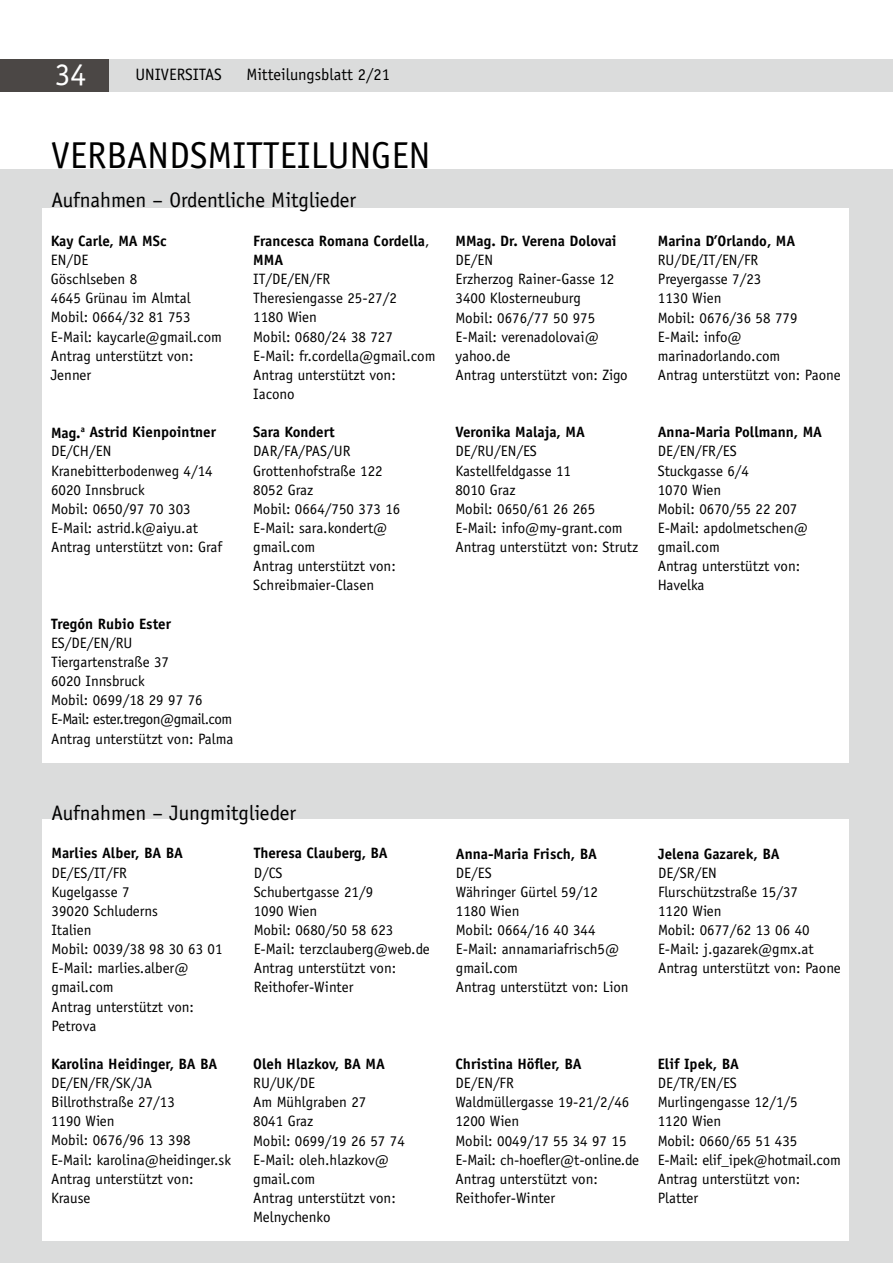
<style>
.page{position:relative;width:893px;height:1263px;background:#fff}
.page>*{position:absolute;margin:0;border:0;box-sizing:border-box;transform-origin:0 0}
.t1{font:37.5px "Officina Sans Std";color:#000}
.t2{font:31.5px "Officina Serif Std";color:#fff}
.t3{font:21px "Officina Sans Std";color:#000}
.t4{font:16.5px "Officina Sans Std";color:#000}
.t5{font:15px/19.2px "Officina Sans Std";color:#000}
.t6{font:700 15px/19.2px "Officina Sans Std";color:#000}
.s1{font-weight:400}
.s2{font-weight:700}
</style>
<div class="page">
<div style="left:0;top:59px;width:893px;height:33px;background:#dbdcdc"></div>
<div style="left:0;top:59px;width:109px;height:33px;background:#4b4745"></div>
<div style="left:0;top:169px;width:893px;height:1094px;background:#dbdcdc"></div>
<div style="left:43px;top:208px;width:806px;height:554px;background:#fff"></div>
<div style="left:43px;top:820px;width:806px;height:421px;background:#fff"></div>
<h2 class="t2" style="left:55px;top:56px;width:33px">34</h2>
<p class="t4" style="left:135px;top:65px;width:88px">UNIVERSITAS</p>
<p class="t4" style="left:246px;top:65px;width:145px">Mitteilungsblatt 2/21</p>
<h1 class="t1" style="left:51px;top:134px;width:381px">VERBANDSMITTEILUNGEN</h1>
<h3 class="t3" style="left:51px;top:188px;width:306px">Aufnahmen – Ordentliche Mitglieder</h3>
<p class="t6" style="left:51px;top:231px;width:117px">Kay Carle, MA MSc</p>
<p class="t5" style="left:51px;top:250px;width:173px">EN/DE<br>Göschlseben 8<br>4645 Grünau im Almtal<br>Mobil: 0664/32 81 753<br>E-Mail: kaycarle@gmail.com<br>Antrag unterstützt von:<br>Jenner</p>
<p class="t6" style="left:253px;top:231px;width:178px">Francesca Romana Cordella<span class="s1">,<br></span>MMA</p>
<p class="t5" style="left:253px;top:269px;width:184px">IT/DE/EN/FR<br>Theresiengasse 25-27/2<br>1180 Wien<br>Mobil: 0680/24 38 727<br>E-Mail: fr.cordella@gmail.com<br>Antrag unterstützt von:<br>Iacono</p>
<p class="t5" style="left:51px;top:423px;width:173px"><span class="s2">Mag.</span><sup>a</sup> <span class="s2">Astrid Kienpointner<br></span>DE/CH/EN<br>Kranebitterbodenweg 4/14<br>6020 Innsbruck<br>Mobil: 0650/97 70 303<br>E-Mail: astrid.k@aiyu.at<br>Antrag unterstützt von: Graf</p>
<p class="t6" style="left:253px;top:422px;width:83px">Sara Kondert</p>
<p class="t5" style="left:253px;top:442px;width:149px">DAR/FA/PAS/UR<br>Grottenhofstraße 122<br>8052 Graz<br>Mobil: 0664/750 373 16<br>E-Mail: sara.kondert@ gmail.com<br>Antrag unterstützt von:<br>Schreibmaier-Clasen</p>
<p class="t6" style="left:51px;top:614px;width:122px">Tregón Rubio Ester</p>
<p class="t5" style="left:51px;top:633px;width:184px">ES/DE/EN/RU<br>Tiergartenstraße 37<br>6020 Innsbruck<br>Mobil: 0699/18 29 97 76<br>E-Mail: ester.tregon@gmail.com<br>Antrag unterstützt von: Palma</p>
<p class="t6" style="left:455px;top:231px;width:163px">MMag. Dr. Verena Dolovai</p>
<p class="t5" style="left:455px;top:250px;width:174px">DE/EN<br>Erzherzog Rainer-Gasse 12<br>3400 Klosterneuburg<br>Mobil: 0676/77 50 975<br>E-Mail: verenadolovai@ yahoo.de<br>Antrag unterstützt von: Zigo</p>
<p class="t6" style="left:455px;top:422px;width:131px">Veronika Malaja, MA</p>
<p class="t5" style="left:455px;top:442px;width:184px">DE/RU/EN/ES<br>Kastellfeldgasse 11<br>8010 Graz<br>Mobil: 0650/61 26 265<br>E-Mail: info@my-grant.com<br>Antrag unterstützt von: Strutz</p>
<p class="t6" style="left:658px;top:231px;width:139px">Marina D’Orlando, MA</p>
<p class="t5" style="left:658px;top:250px;width:184px">RU/DE/IT/EN/FR<br>Preyergasse 7/23<br>1130 Wien<br>Mobil: 0676/36 58 779<br>E-Mail: info@ marinadorlando.com<br>Antrag unterstützt von: Paone</p>
<p class="t6" style="left:658px;top:422px;width:166px">Anna-Maria Pollmann, MA</p>
<p class="t5" style="left:658px;top:442px;width:152px">DE/EN/FR/ES<br>Stuckgasse 6/4<br>1070 Wien<br>Mobil: 0670/55 22 207<br>E-Mail: apdolmetschen@ gmail.com<br>Antrag unterstützt von:<br>Havelka</p>
<h3 class="t3" style="left:51px;top:801px;width:246px">Aufnahmen – Jungmitglieder</h3>
<p class="t6" style="left:52px;top:843px;width:133px">Marlies Alber, BA BA</p>
<p class="t5" style="left:52px;top:863px;width:173px">DE/ES/IT/FR<br>Kugelgasse 7<br>39020 Schluderns<br>Italien<br>Mobil: 0039/38 98 30 63 01<br>E-Mail: marlies.alber@ gmail.com<br>Antrag unterstützt von:<br>Petrova</p>
<p class="t6" style="left:51px;top:1054px;width:168px">Karolina Heidinger, BA BA</p>
<p class="t5" style="left:51px;top:1073px;width:182px">DE/EN/FR/SK/JA<br>Billrothstraße 27/13<br>1190 Wien<br>Mobil: 0676/96 13 398<br>E-Mail: karolina@heidinger.sk<br>Antrag unterstützt von:<br>Krause</p>
<p class="t6" style="left:254px;top:843px;width:136px">Theresa Clauberg, BA</p>
<p class="t5" style="left:254px;top:863px;width:178px">D/CS<br>Schubertgasse 21/9<br>1090 Wien<br>Mobil: 0680/50 58 623<br>E-Mail: terzclauberg@web.de<br>Antrag unterstützt von:<br>Reithofer-Winter</p>
<p class="t6" style="left:253px;top:1054px;width:133px">Oleh Hlazkov, BA MA</p>
<p class="t5" style="left:253px;top:1073px;width:153px">RU/UK/DE<br>Am Mühlgraben 27<br>8041 Graz<br>Mobil: 0699/19 26 57 74<br>E-Mail: oleh.hlazkov@ gmail.com<br>Antrag unterstützt von:<br>Melnychenko</p>
<p class="t6" style="left:456px;top:844px;width:143px">Anna-Maria Frisch, BA</p>
<p class="t5" style="left:456px;top:863px;width:174px">DE/ES<br>Währinger Gürtel 59/12<br>1180 Wien<br>Mobil: 0664/16 40 344<br>E-Mail: annamariafrisch5@ gmail.com<br>Antrag unterstützt von: Lion</p>
<p class="t6" style="left:658px;top:844px;width:123px">Jelena Gazarek, BA</p>
<p class="t5" style="left:658px;top:863px;width:184px">DE/SR/EN<br>Flurschützstraße 15/37<br>1120 Wien<br>Mobil: 0677/62 13 06 40<br>E-Mail: j.gazarek@gmx.at<br>Antrag unterstützt von: Paone</p>
<p class="t6" style="left:455px;top:1054px;width:128px">Christina Höfler, BA</p>
<p class="t5" style="left:455px;top:1073px;width:185px">DE/EN/FR<br>Waldmüllergasse 19-21/2/46<br>1200 Wien<br>Mobil: 0049/17 55 34 97 15<br>E-Mail: ch-hoefler@t-online.de<br>Antrag unterstützt von:<br>Reithofer-Winter</p>
<p class="t6" style="left:658px;top:1054px;width:83px">Elif Ipek, BA</p>
<p class="t5" style="left:658px;top:1073px;width:185px">DE/TR/EN/ES<br>Murlingengasse 12/1/5<br>1120 Wien<br>Mobil: 0660/65 51 435<br>E-Mail: elif_ipek@hotmail.com<br>Antrag unterstützt von:<br>Platter</p>
</div>
